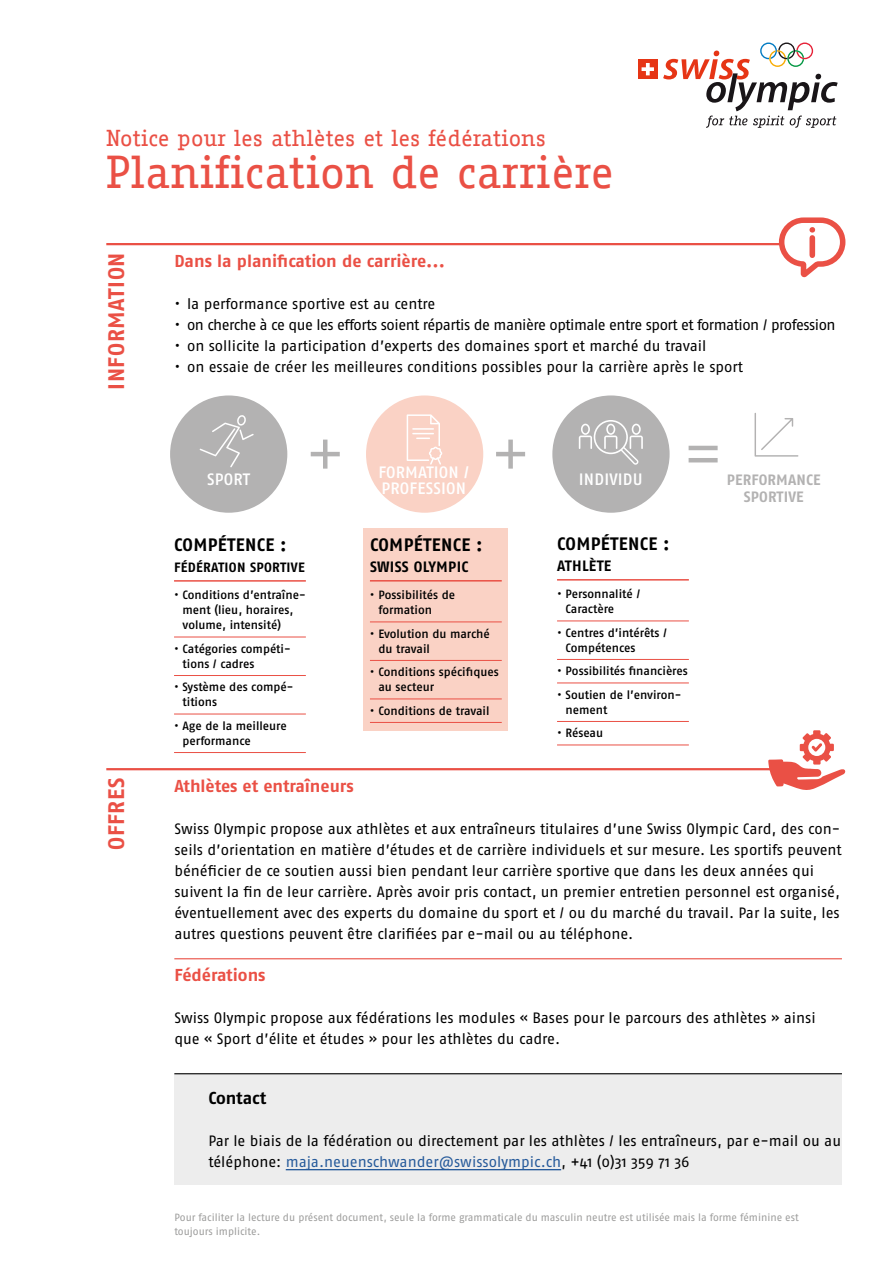
<style>
.page{position:relative;width:893px;height:1263px;background:#fff}
.page>*{position:absolute;margin:0;border:0;box-sizing:border-box;transform-origin:0 0}
.t1{font:45px "Fago Office Serif";letter-spacing:-.005em;color:#ea5045}
.t2{font:22.5px "Fago Office Serif";letter-spacing:-.005em;color:#ea5045}
.t3{font:700 22.5px "Fago Pro";letter-spacing:.03em;color:#ea5045}
.t4{font:700 18px "Fago Pro";letter-spacing:.02em;color:#000}
.t5{font:700 17.25px "Fago Pro";letter-spacing:-.005em;color:#ea5045}
.t6{font:700 17.25px "Fago Pro";color:#000}
.t7{font:500 16.5px/16.5px "Fago Pro";letter-spacing:.01em;color:#fff}
.t8{font:15px/21px "Fago Pro";letter-spacing:-.005em;color:#000}
.t9{font:15px "Fago Pro";letter-spacing:-.035em;color:#000}
.t10{font:700 15px "Fago Pro";letter-spacing:.02em;color:#000}
.t11{font:700 15px/16.5px "Fago Pro";letter-spacing:.01em;color:#b3b2b2;text-align:center}
.t12{font:700 13.5px "Fago Pro";letter-spacing:.02em;color:#000}
.t13{font:500 12px/15px "Fago Pro";letter-spacing:-.005em;color:#000}
.t14{font:10.5px/13.5px "Fago Pro";color:#9d9d9c}
.s1{color:#275b9b}
</style>
<div class="page">
<div style="left:363px;top:528px;width:145px;height:203px;background:#fad2c5"></div>
<hr style="left:106px;top:243px;width:736px;height:2px;background:#ea5045">
<hr style="left:106px;top:768px;width:736px;height:2px;background:#ea5045">
<hr style="left:174px;top:958px;width:668px;height:1px;background:#ea5045">
<div style="left:638px;top:59px;width:20px;height:20px;background:#e63515"></div>
<svg style="left:642px;top:63px;width:12px;height:12px"></svg>
<svg style="left:663px;top:43px;width:175px;height:85px"></svg>
<div style="left:174px;top:1074px;width:668px;height:110px;background:#ededed"></div>
<hr style="left:286px;top:1169px;width:275px;height:1px;background:#275b9b">
<svg style="left:779px;top:217px;width:66px;height:60px"></svg>
<hr style="left:174px;top:1073px;width:668px;height:1px;background:#000">
<hr style="left:370px;top:580px;width:132px;height:1px;background:#ea5045">
<hr style="left:370px;top:621px;width:132px;height:1px;background:#ea5045">
<hr style="left:370px;top:660px;width:132px;height:1px;background:#ea5045">
<hr style="left:370px;top:698px;width:132px;height:1px;background:#ea5045">
<hr style="left:370px;top:722px;width:132px;height:1px;background:#ea5045">
<hr style="left:174px;top:580px;width:132px;height:2px;background:#ea5045">
<hr style="left:174px;top:637px;width:132px;height:1px;background:#ea5045">
<hr style="left:174px;top:675px;width:132px;height:1px;background:#ea5045">
<hr style="left:174px;top:714px;width:132px;height:1px;background:#ea5045">
<hr style="left:174px;top:752px;width:132px;height:1px;background:#ea5045">
<hr style="left:557px;top:579px;width:132px;height:2px;background:#ea5045">
<hr style="left:557px;top:620px;width:132px;height:1px;background:#ea5045">
<hr style="left:557px;top:659px;width:132px;height:1px;background:#ea5045">
<hr style="left:557px;top:682px;width:132px;height:1px;background:#ea5045">
<hr style="left:557px;top:721px;width:132px;height:1px;background:#ea5045">
<hr style="left:557px;top:745px;width:132px;height:1px;background:#ea5045">
<svg style="left:768px;top:730px;width:78px;height:60px"></svg>
<div style="left:552px;top:395px;width:118px;height:118px;background:#b3b2b2;border-radius:50%"></div>
<div style="left:366px;top:395px;width:117px;height:118px;background:#fad2c5;border-radius:50%"></div>
<div style="left:170px;top:395px;width:117px;height:118px;background:#b3b2b2;border-radius:50%"></div>
<hr style="left:689px;top:446px;width:29px;height:4px;background:#b3b2b2">
<hr style="left:689px;top:458px;width:29px;height:4px;background:#b3b2b2">
<hr style="left:496px;top:452px;width:29px;height:4px;background:#b3b2b2">
<div style="left:508px;top:440px;width:5px;height:29px;background:#b3b2b2"></div>
<hr style="left:311px;top:452px;width:29px;height:4px;background:#b3b2b2">
<hr style="left:323px;top:440px;width:4px;height:29px;background:#b3b2b2">
<svg style="left:407px;top:414px;width:35px;height:51px"></svg>
<svg style="left:579px;top:420px;width:64px;height:45px"></svg>
<svg style="left:200px;top:415px;width:54px;height:52px"></svg>
<svg style="left:755px;top:413px;width:43px;height:44px"></svg>
<h2 class="t2" style="left:106px;top:125px;width:441px">Notice pour les athlètes et les fédérations</h2>
<h1 class="t1" style="left:106px;top:147px;width:509px">Planification de carrière</h1>
<h2 class="t3" style="left:103px;top:390px;width:139px;rotate:-90deg">INFORMATION</h2>
<h2 class="t3" style="left:103px;top:850px;width:74px;rotate:-90deg">OFFRES</h2>
<p class="t5" style="left:174px;top:250px;width:272px">Dans la planification de carrière...</p>
<p class="t8" style="left:174px;top:293px;width:263px">• la performance sportive est au centre</p>
<p class="t9" style="left:174px;top:315px;width:663px">• on cherche à ce que les efforts soient répartis de manière optimale entre sport et formation / profession</p>
<p class="t8" style="left:174px;top:335px;width:533px">• on sollicite la participation d’experts des domaines sport et marché du travail</p>
<p class="t8" style="left:174px;top:356px;width:570px">• on essaie de créer les meilleures conditions possibles pour la carrière après le sport</p>
<p class="t7" style="left:207px;top:471px;width:44px">SPORT</p>
<p class="t4" style="left:174px;top:533px;width:114px">COMPÉTENCE :</p>
<p class="t12" style="left:174px;top:559px;width:132px">FÉDÉRATION SPORTIVE</p>
<p class="t13" style="left:183px;top:588px;width:125px;text-indent:-9px">• Conditions d’entraîne&shy;ment (lieu, horaires, volume, intensité)</p>
<p class="t13" style="left:183px;top:641px;width:110px;text-indent:-9px">• Catégories compéti&shy;tions / cadres</p>
<p class="t13" style="left:183px;top:680px;width:112px;text-indent:-9px">• Système des compé&shy;titions</p>
<p class="t13" style="left:183px;top:718px;width:106px;text-indent:-9px">• Age de la meilleure performance</p>
<p class="t7" style="left:378px;top:464px;width:92px">FORMATION /<br>PROFESSION</p>
<p class="t4" style="left:370px;top:533px;width:114px">COMPÉTENCE :</p>
<p class="t10" style="left:370px;top:557px;width:100px">SWISS OLYMPIC</p>
<p class="t13" style="left:378px;top:588px;width:78px;text-indent:-9px">• Possibilités de formation</p>
<p class="t13" style="left:378px;top:626px;width:113px;text-indent:-9px">• Evolution du marché du travail</p>
<p class="t13" style="left:378px;top:665px;width:122px;text-indent:-9px">• Conditions spécifiques au secteur</p>
<p class="t13" style="left:370px;top:703px;width:121px">• Conditions de travail</p>
<p class="t7" style="left:579px;top:471px;width:65px">INDIVIDU</p>
<p class="t4" style="left:557px;top:532px;width:114px">COMPÉTENCE :</p>
<p class="t10" style="left:557px;top:556px;width:56px">ATHLÈTE</p>
<p class="t13" style="left:566px;top:587px;width:76px;text-indent:-9px">• Personnalité /<br>Caractère</p>
<p class="t13" style="left:566px;top:625px;width:103px;text-indent:-9px">• Centres d’intérêts /<br>Compétences</p>
<p class="t13" style="left:557px;top:664px;width:132px">• Possibilités financières</p>
<p class="t13" style="left:566px;top:687px;width:117px;text-indent:-9px">• Soutien de l’environ&shy;nement</p>
<p class="t13" style="left:557px;top:726px;width:48px">• Réseau</p>
<p class="t11" style="left:727px;top:472px;width:95px">PERFORMANCE<br>SPORTIVE</p>
<p class="t5" style="left:174px;top:775px;width:181px">Athlètes et entraîneurs</p>
<p class="t8" style="left:174px;top:818px;width:669px">Swiss Olympic propose aux athlètes et aux entraîneurs titulaires d’une Swiss Olympic Card, des con&shy;seils d’orientation en matière d’études et de carrière individuels et sur mesure. Les sportifs peuvent bénéficier de ce soutien aussi bien pendant leur carrière sportive que dans les deux années qui suivent la fin de leur carrière. Après avoir pris contact, un premier entretien personnel est organisé, éventuellement avec des experts du domaine du sport et / ou du marché du travail. Par la suite, les autres questions peuvent être clarifiées par e-mail ou au téléphone.</p>
<p class="t5" style="left:174px;top:964px;width:93px">Fédérations</p>
<p class="t8" style="left:174px;top:1007px;width:643px">Swiss Olympic propose aux fédérations les modules « Bases pour le parcours des athlètes » ainsi que « Sport d’élite et études » pour les athlètes du cadre.</p>
<p class="t6" style="left:208px;top:1088px;width:60px">Contact</p>
<p class="t8" style="left:208px;top:1131px;width:634px">Par le biais de la fédération ou directement par les athlètes / les entraîneurs, par e-mail ou au téléphone: <span class="s1">maja.neuenschwander@swissolympic.ch</span>, +41 (0)31 359 71 36</p>
<p class="t14" style="left:174px;top:1211px;width:626px">Pour faciliter la lecture du présent document, seule la forme grammaticale du masculin neutre est utilisée mais la forme féminine est toujours implicite.</p>
</div>
